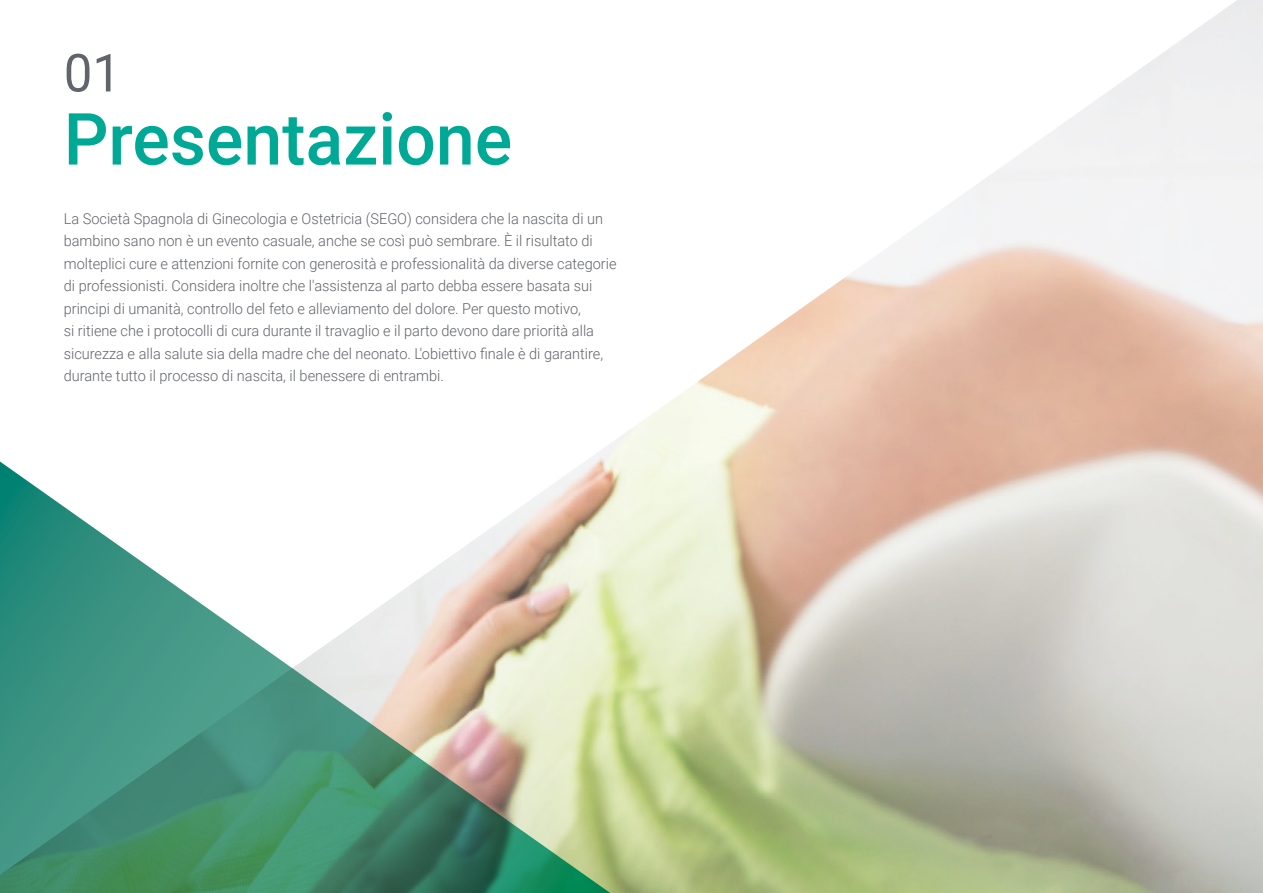
<style>
.page{position:relative;width:1263px;height:893px;background:#fff}
.page>*{position:absolute;margin:0;border:0;box-sizing:border-box;transform-origin:0 0}
.t1{font:500 72px "Roboto";color:#00a996}
.t2{font:52.5px "Roboto";color:#61646a}
.t3{font:300 15px/22.5px "Roboto";color:#61646a}
</style>
<div class="page">
<img style="left:608px;top:0;width:655px;height:893px">
<svg style="left:0;top:446px;width:640px;height:447px"></svg>
<h2 class="t2" style="left:64px;top:36px;width:59px">01</h2>
<h1 class="t1" style="left:64px;top:89px;width:450px">Presentazione</h1>
<p class="t3" style="left:64px;top:207px;width:554px">La Società Spagnola di Ginecologia e Ostetricia (SEGO) considera che la nascita di un bambino sano non è un evento casuale, anche se così può sembrare. È il risultato di molteplici cure e attenzioni fornite con generosità e professionalità da diverse categorie di professionisti. Considera inoltre che l'assistenza al parto debba essere basata sui principi di umanità, controllo del feto e alleviamento del dolore. Per questo motivo,<br>si ritiene che i protocolli di cura durante il travaglio e il parto devono dare priorità alla sicurezza e alla salute sia della madre che del neonato. L'obiettivo finale è di garantire, durante tutto il processo di nascita, il benessere di entrambi.</p>
</div>
